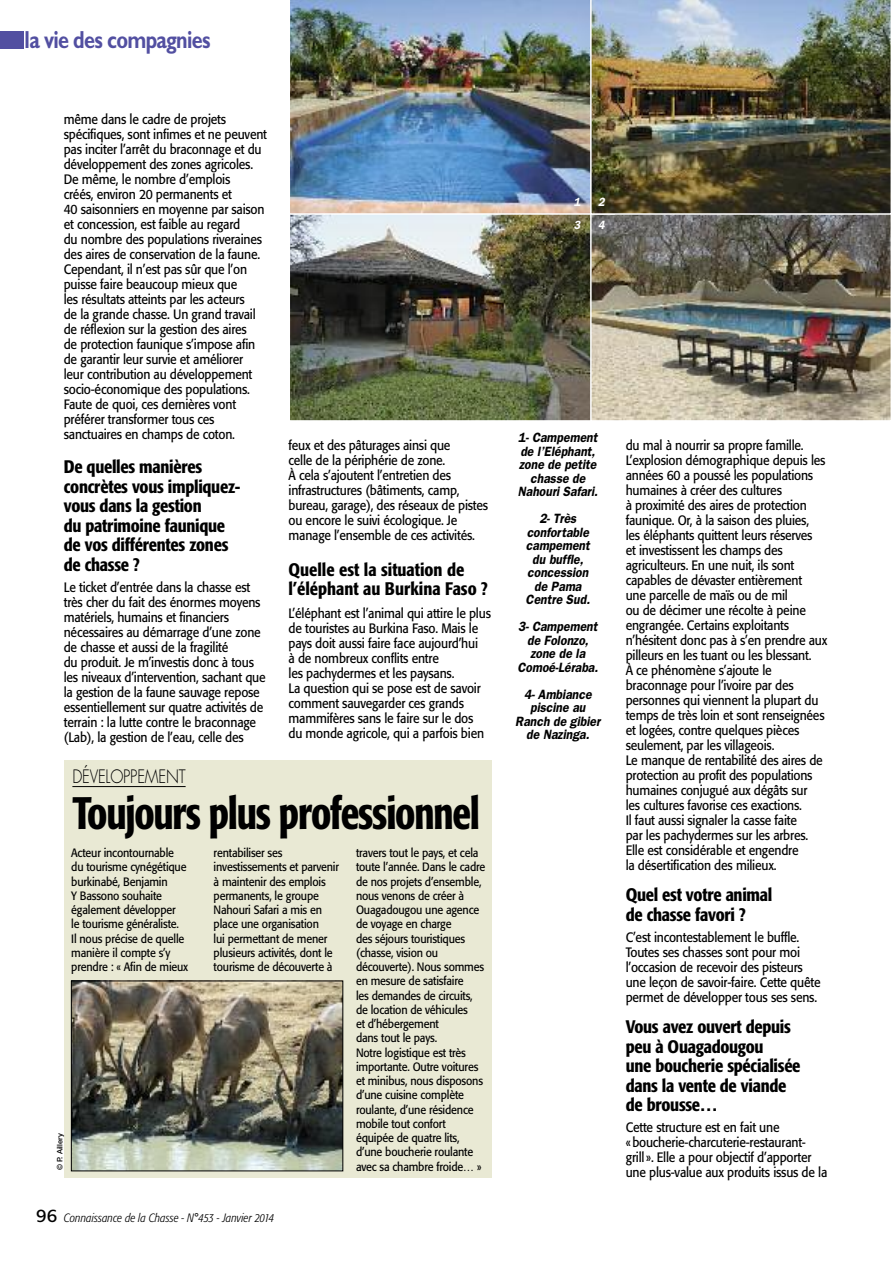
<style>
.page{position:relative;width:893px;height:1263px;background:#fff}
.page>*{position:absolute;margin:0;border:0;box-sizing:border-box;transform-origin:0 0}
.t1{font:500 condensed 45px "Formata";letter-spacing:-.03em;color:#000;scale:.9 1}
.t2{font:700 24.75px "Gill Sans";letter-spacing:-.035em;color:#524fa1;scale:.8 1}
.t3{font:500 condensed 18px/19.5px "Formata";letter-spacing:-.015em;color:#000}
.t4{font:300 18px "Futura";letter-spacing:-.015em;color:#000;scale:.85 1}
.t5{font:13.5px/15px "Formata";letter-spacing:-.02em;color:#000;scale:.9 1}
.t6{font:italic 600 13.5px/13.5px "Franklin Gothic";color:#000;text-align:center;scale:.9 1}
.t7{font:12px/14.2px "Formata";letter-spacing:-.02em;color:#000;scale:.9 1}
.t8{font:italic 300 condensed 12px "Formata";color:#000}
.t9{font:italic 600 12px "Franklin Gothic";color:#fff;scale:.9 1}
.t10{font:500 7.5px "Helvetica Neue";color:#000}
.s1{font-weight:400;font-style:normal;font-stretch:normal;font-size:18px}
</style>
<div class="page">
<img style="left:292px;top:215px;width:298px;height:204px">
<div style="left:289px;top:212px;width:326px;height:210px;border:2px solid #fff"></div>
<img style="left:593px;top:215px;width:296px;height:204px">
<div style="left:590px;top:212px;width:302px;height:210px;border:2px solid #fff"></div>
<img style="left:289px;top:0;width:301px;height:215px">
<img style="left:590px;top:0;width:302px;height:215px">
<div style="left:0;top:32px;width:24px;height:17px;background:#524fa1"></div>
<div style="left:65px;top:760px;width:427px;height:418px;background:#e9e9d4"></div>
<hr style="left:72px;top:786px;width:114px;height:1px;background:#000">
<img style="left:73px;top:983px;width:268px;height:186px">
<div style="left:71px;top:981px;width:272px;height:190px;border:1px solid #000"></div>
<h2 class="t2" style="left:25px;top:31px;width:234px">la vie des compagnies</h2>
<p class="t5" style="left:64px;top:113px;width:227px">même dans le cadre de projets spécifiques, sont infimes et ne peuvent pas inciter l’arrêt du braconnage et du développement des zones agricoles.<br>De même, le nombre d’emplois<br>créés, environ 20 permanents et<br>40 saisonniers en moyenne par saison et concession, est faible au regard<br>du nombre des populations riveraines des aires de conservation de la faune.<br>Cependant, il n’est pas sûr que l’on puisse faire beaucoup mieux que<br>les résultats atteints par les acteurs<br>de la grande chasse. Un grand travail de réflexion sur la gestion des aires<br>de protection faunique s’impose afin de garantir leur survie et améliorer<br>leur contribution au développement socio-économique des populations.<br>Faute de quoi, ces dernières vont préférer transformer tous ces sanctuaires en champs de coton.</p>
<h3 class="t3" style="left:64px;top:459px;width:178px">De quelles manières concrètes vous impliquez&shy;vous dans la gestion<br>du patrimoine faunique de vos différentes zones de chasse ?</h3>
<p class="t5" style="left:64px;top:581px;width:226px">Le ticket d’entrée dans la chasse est très cher du fait des énormes moyens matériels, humains et financiers nécessaires au démarrage d’une zone de chasse et aussi de la fragilité<br>du produit. Je m’investis donc à tous les niveaux d’intervention, sachant que la gestion de la faune sauvage repose essentiellement sur quatre activités de terrain : la lutte contre le braconnage (Lab), la gestion de l’eau, celle des</p>
<p class="t5" style="left:289px;top:438px;width:223px">feux et des pâturages ainsi que<br>celle de la périphérie de zone.<br>À cela s’ajoutent l’entretien des infrastructures (bâtiments, camp, bureau, garage), des réseaux de pistes ou encore le suivi écologique. Je manage l’ensemble de ces activités.</p>
<h3 class="t3" style="left:289px;top:561px;width:201px">Quelle est la situation de l’éléphant au Burkina Faso ?</h3>
<p class="t5" style="left:289px;top:606px;width:226px">L’éléphant est l’animal qui attire le plus de touristes au Burkina Faso. Mais le pays doit aussi faire face aujourd’hui<br>à de nombreux conflits entre<br>les pachydermes et les paysans.<br>La question qui se pose est de savoir comment sauvegarder ces grands mammifères sans le faire sur le dos<br>du monde agricole, qui a parfois bien</p>
<h3 class="t4" style="left:72px;top:768px;width:135px">DÉVELOPPEMENT</h3>
<h1 class="t1" style="left:72px;top:796px;width:454px">Toujours plus professionnel</h1>
<p class="t7" style="left:71px;top:847px;width:131px">Acteur incontournable du tourisme cynégétique burkinabé, Benjamin<br>Y Bassono souhaite également développer<br>le tourisme généraliste.<br>Il nous précise de quelle manière il compte s’y prendre : « Afin de mieux</p>
<p class="t7" style="left:214px;top:847px;width:141px">rentabiliser ses investissements et parvenir à maintenir des emplois permanents, le groupe<br>Nahouri Safari a mis en place une organisation<br>lui permettant de mener plusieurs activités, dont le tourisme de découverte à</p>
<p class="t7" style="left:356px;top:847px;width:145px">travers tout le pays, et cela toute l’année. Dans le cadre de nos projets d’ensemble, nous venons de créer à<br>Ouagadougou une agence de voyage en charge<br>des séjours touristiques (chasse, vision ou découverte). Nous sommes en mesure de satisfaire<br>les demandes de circuits, de location de véhicules<br>et d’hébergement<br>dans tout le pays.<br>Notre logistique est très importante. Outre voitures et minibus, nous disposons d’une cuisine complète roulante, d’une résidence mobile tout confort équipée de quatre lits, d’une boucherie roulante</p>
<p class="t10" style="left:57px;top:1170px;width:39px;rotate:-90deg">© P. Aillery</p>
<p class="t7" style="left:356px;top:1160px;width:141px">avec sa chambre froide… »</p>
<p class="t8" style="left:36px;top:1213px;width:239px"><span class="s1">96</span> Connaissance de la Chasse - N°453 - Janvier 2014</p>
<p class="t9" style="left:574px;top:195px;width:9px">1</p>
<p class="t9" style="left:598px;top:195px;width:9px">2</p>
<p class="t9" style="left:574px;top:218px;width:9px">3</p>
<p class="t9" style="left:598px;top:218px;width:9px">4</p>
<p class="t6" style="left:518px;top:431px;width:91px">1- Campement de l’Eléphant, zone de petite chasse de<br>Nahouri Safari.</p>
<p class="t6" style="left:526px;top:512px;width:73px">2- Très confortable campement du buffle, concession de Pama<br>Centre Sud.</p>
<p class="t6" style="left:517px;top:620px;width:91px">3- Campement de Folonzo, zone de la<br>Comoé-Léraba.</p>
<p class="t6" style="left:515px;top:687px;width:96px">4- Ambiance piscine au<br>Ranch de gibier de Nazinga.</p>
<p class="t5" style="left:626px;top:438px;width:226px">du mal à nourrir sa propre famille.<br>L’explosion démographique depuis les années 60 a poussé les populations humaines à créer des cultures<br>à proximité des aires de protection faunique. Or, à la saison des pluies,<br>les éléphants quittent leurs réserves<br>et investissent les champs des agriculteurs. En une nuit, ils sont capables de dévaster entièrement<br>une parcelle de maïs ou de mil<br>ou de décimer une récolte à peine engrangée. Certains exploitants n’hésitent donc pas à s’en prendre aux pilleurs en les tuant ou les blessant.<br>À ce phénomène s’ajoute le braconnage pour l’ivoire par des personnes qui viennent la plupart du temps de très loin et sont renseignées et logées, contre quelques pièces seulement, par les villageois.<br>Le manque de rentabilité des aires de protection au profit des populations humaines conjugué aux dégâts sur<br>les cultures favorise ces exactions.<br>Il faut aussi signaler la casse faite<br>par les pachydermes sur les arbres.<br>Elle est considérable et engendre<br>la désertification des milieux.</p>
<h3 class="t3" style="left:626px;top:887px;width:148px">Quel est votre animal de chasse favori ?</h3>
<p class="t5" style="left:626px;top:930px;width:218px">C’est incontestablement le buffle.<br>Toutes ses chasses sont pour moi l’occasion de recevoir des pisteurs une leçon de savoir-faire. Cette quête permet de développer tous ses sens.</p>
<h3 class="t3" style="left:626px;top:1019px;width:176px">Vous avez ouvert depuis peu à Ouagadougou<br>une boucherie spécialisée dans la vente de viande de brousse…</h3>
<p class="t5" style="left:626px;top:1121px;width:226px">Cette structure est en fait une «boucherie-charcuterie-restaurant&shy;grill ». Elle a pour objectif d’apporter une plus-value aux produits issus de la</p>
</div>
